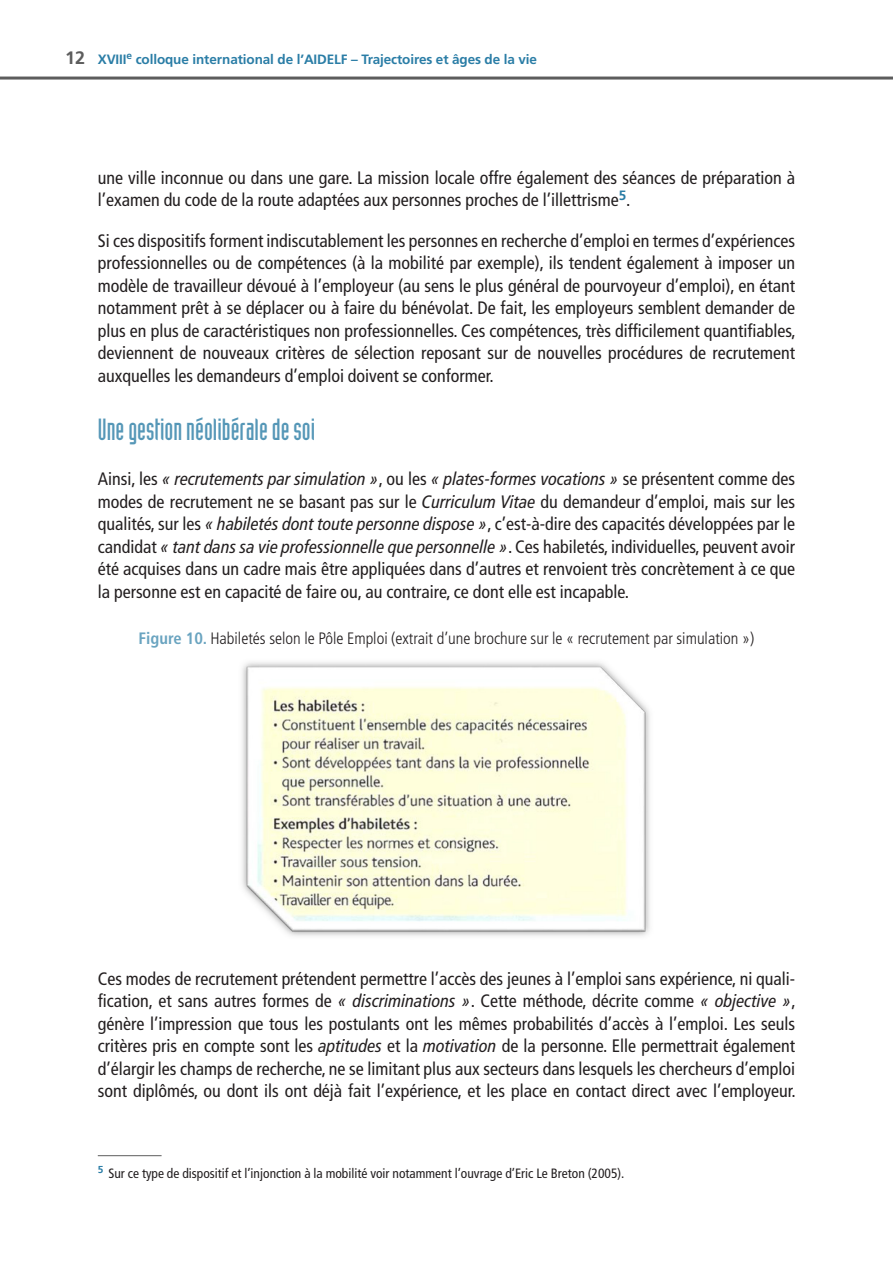
<style>
.page{position:relative;width:893px;height:1263px;background:#fff}
.page>*{position:absolute;margin:0;border:0;box-sizing:border-box;transform-origin:0 0}
.T2{font:30px "Industria Solid";color:#5597b7}
.Texte_courant{font:condensed 18px/22.5px "Frutiger LT Std";color:#231f20;text-align:justify}
.Tab_Fig_Titre{font:300 condensed 16.5px "Frutiger LT Std";color:#231f20}
.Note_de_bas_de_page{font:condensed 13.5px "Frutiger LT Std";color:#231f20}
.t1{font:700 13.5px "Frutiger LT Std";letter-spacing:-.01em;color:#2a7da6}
.s1{font-size:18px;color:#5d5d5d}
.s2{font-family:"Frutiger LT Com";font-style:italic}
.s3{font-weight:700;color:#6aa4c0}
</style>
<div class="page">
<hr style="left:0;top:77px;width:893px;height:3px;background:#5d5d5d">
<img style="left:242px;top:662px;width:408px;height:274px">
<hr style="left:98px;top:1155px;width:64px;height:1px;background:#5d5d5d">
<p class="t1" style="left:65px;top:51px;width:473px"><span class="s1">12</span> XVIII<sup>e</sup> colloque international de l’AIDELF – Trajectoires et âges de la vie</p>
<p class="Texte_courant" style="left:98px;top:166px;width:699px">une ville inconnue ou dans une gare. La mission locale offre également des séances de préparation à l’examen du code de la route adaptées aux personnes proches de l’illettrisme<sup>5</sup>.</p>
<p class="Texte_courant" style="left:98px;top:229px;width:700px">Si ces dispositifs forment indiscutablement les personnes en recherche d’emploi en termes d’expériences professionnelles ou de compétences (à la mobilité par exemple), ils tendent également à imposer un modèle de travailleur dévoué à l’employeur (au sens le plus général de pourvoyeur d’emploi), en étant notamment prêt à se déplacer ou à faire du bénévolat. De fait, les employeurs semblent demander de plus en plus de caractéristiques non professionnelles. Ces compétences, très difficilement quantifiables, deviennent de nouveaux critères de sélection reposant sur de nouvelles procédures de recrutement auxquelles les demandeurs d’emploi doivent se conformer.</p>
<p class="T2" style="left:98px;top:413px;width:219px">Une gestion néolibérale de soi</p>
<p class="Texte_courant" style="left:98px;top:468px;width:699px">Ainsi, les <span class="s2">« recrutements par simulation »</span>, ou les <span class="s2">« plates-formes vocations »</span> se présentent comme des modes de recrutement ne se basant pas sur le <span class="s2">Curriculum Vitae</span> du demandeur d’emploi, mais sur les qualités, sur les <span class="s2">« habiletés dont toute personne dispose »</span>, c’est-à-dire des capacités développées par le candidat <span class="s2">« tant dans sa vie professionnelle que personnelle »</span>. Ces habiletés, individuelles, peuvent avoir été acquises dans un cadre mais être appliquées dans d’autres et renvoient très concrètement à ce que la personne est en capacité de faire ou, au contraire, ce dont elle est incapable.</p>
<p class="Tab_Fig_Titre" style="left:139px;top:629px;width:617px"><span class="s3">Figure 10.</span> Habiletés selon le Pôle Emploi (extrait d’une brochure sur le « recrutement par simulation »)</p>
<p class="Texte_courant" style="left:98px;top:967px;width:699px">Ces modes de recrutement prétendent permettre l’accès des jeunes à l’emploi sans expérience, ni quali&shy;fication, et sans autres formes de <span class="s2">« discriminations »</span>. Cette méthode, décrite comme <span class="s2">« objective »</span>, génère l’impression que tous les postulants ont les mêmes probabilités d’accès à l’emploi. Les seuls critères pris en compte sont les <span class="s2">aptitudes</span> et la <span class="s2">motivation</span> de la personne. Elle permettrait également d’élargir les champs de recherche, ne se limitant plus aux secteurs dans lesquels les chercheurs d’emploi sont diplômés, ou dont ils ont déjà fait l’expérience, et les place en contact direct avec l’employeur.</p>
<p class="Note_de_bas_de_page" style="left:98px;top:1165px;width:528px"><sup>5</sup> Sur ce type de dispositif et l’injonction à la mobilité voir notamment l’ouvrage d’Eric Le Breton (2005).</p>
</div>
